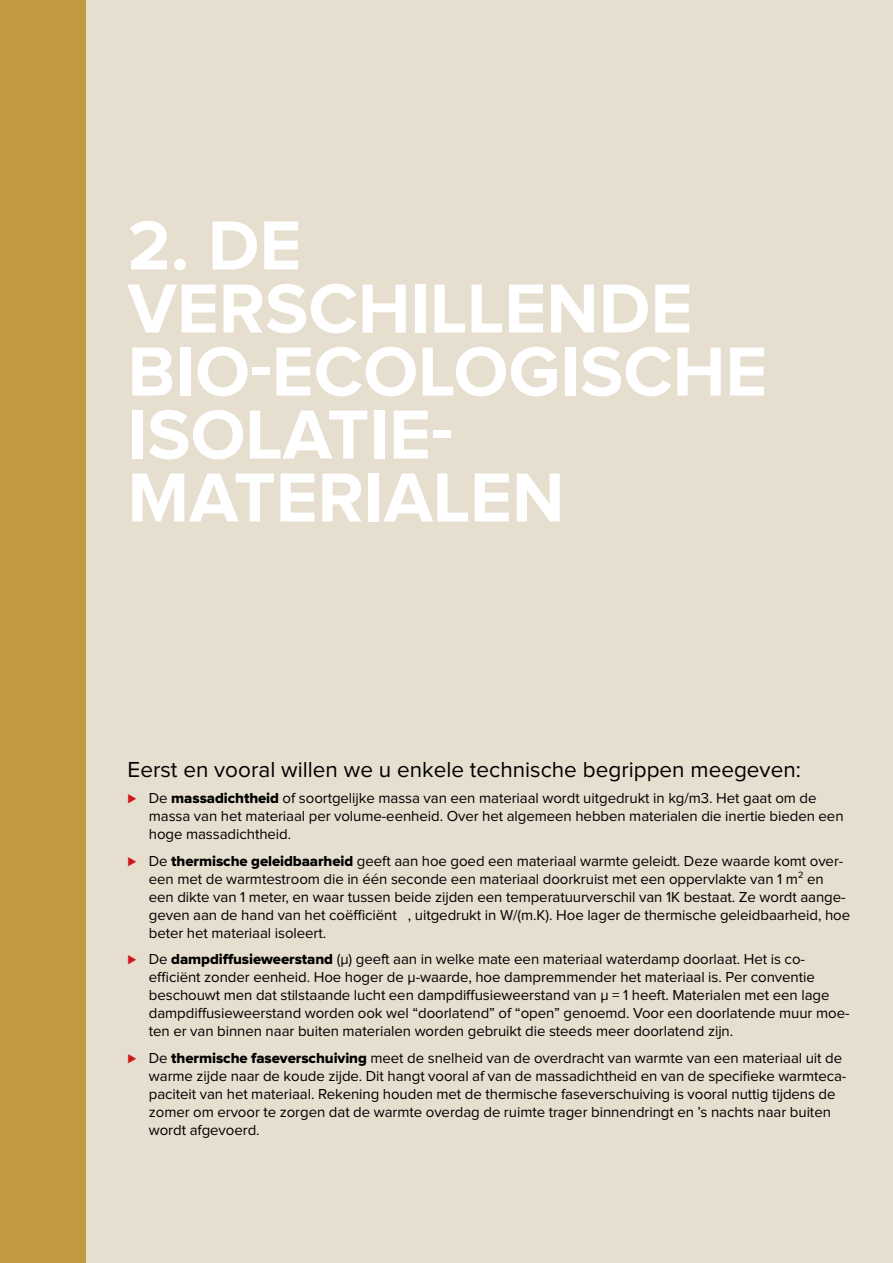
<style>
.page{position:relative;width:893px;height:1263px;background:#e6dece}
.page>*{position:absolute;margin:0;border:0;box-sizing:border-box;transform-origin:0 0}
.t1{font:700 72px/63px "Proxima Nova";color:#fff}
.t2{font:22.5px "Proxima Nova";color:#000}
.t3{font:15px/18px "Proxima Nova";letter-spacing:-.005em;color:#000}
.s1{color:#cd171a}
.s2{font-family:"Proxima Nova Extrabld"}
</style>
<div class="page">
<div style="left:0;top:0;width:85px;height:1263px;background:#c29b41"></div>
<h1 class="t1" style="left:128px;top:217px;width:641px">2. DE<br>VERSCHILLENDE<br>BIO-ECOLOGISCHE<br>ISOLATIE-<br>MATERIALEN</h1>
<h2 class="t2" style="left:128px;top:759px;width:675px">Eerst en vooral willen we u enkele technische begrippen meegeven:</h2>
<p class="t3" style="left:149px;top:790px;width:696px;text-indent:-21px"><span class="s1">⊲</span> De <span class="s2">massadichtheid</span> of soortgelijke massa van een materiaal wordt uitgedrukt in kg/m3. Het gaat om de massa van het materiaal per volume-eenheid. Over het algemeen hebben materialen die inertie bieden een hoge massadichtheid.</p>
<p class="t3" style="left:149px;top:852px;width:703px;text-indent:-21px"><span class="s1">⊲</span> De <span class="s2">thermische geleidbaarheid</span> geeft aan hoe goed een materiaal warmte geleidt. Deze waarde komt over&shy;een met de warmtestroom die in één seconde een materiaal doorkruist met een oppervlakte van 1 m² en een dikte van 1 meter, en waar tussen beide zijden een temperatuurverschil van 1K bestaat. Ze wordt aange&shy;geven aan de hand van het coëfficiënt λ, uitgedrukt in W/(m.K). Hoe lager de thermische geleidbaarheid, hoe beter het materiaal isoleert.</p>
<p class="t3" style="left:149px;top:951px;width:702px;text-indent:-21px"><span class="s1">⊲</span> De <span class="s2">dampdiffusieweerstand</span> (µ) geeft aan in welke mate een materiaal waterdamp doorlaat. Het is co&shy;ëfficiënt zonder eenheid. Hoe hoger de μ-waarde, hoe dampremmender het materiaal is. Per conventie beschouwt men dat stilstaande lucht een dampdiffusieweerstand van μ = 1 heeft. Materialen met een lage dampdiffusieweerstand worden ook wel “doorlatend” of “open” genoemd. Voor een doorlatende muur moe&shy;ten er van binnen naar buiten materialen worden gebruikt die steeds meer doorlatend zijn.</p>
<p class="t3" style="left:149px;top:1049px;width:699px;text-indent:-21px"><span class="s1">⊲</span> De <span class="s2">thermische faseverschuiving</span> meet de snelheid van de overdracht van warmte van een materiaal uit de warme zijde naar de koude zijde. Dit hangt vooral af van de massadichtheid en van de specifieke warmteca&shy;paciteit van het materiaal. Rekening houden met de thermische faseverschuiving is vooral nuttig tijdens de zomer om ervoor te zorgen dat de warmte overdag de ruimte trager binnendringt en ’s nachts naar buiten wordt afgevoerd.</p>
</div>
